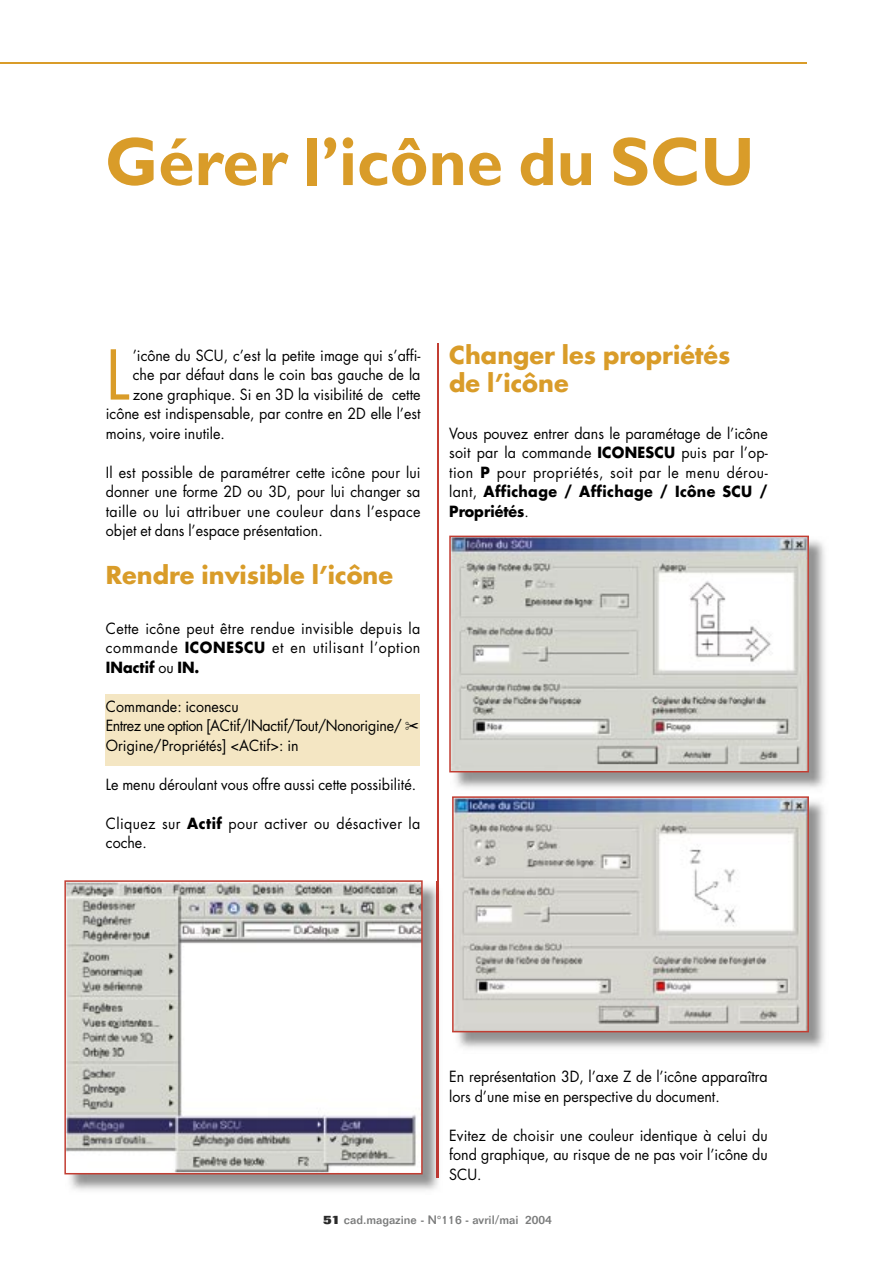
<style>
.page{position:relative;width:893px;height:1263px;background:#fff}
.page>*{position:absolute;margin:0;border:0;box-sizing:border-box;transform-origin:0 0}
.t1{font:700 69px "Gill Sans";color:#d99c29;scale:.95 1}
.t2{font:66.75px "Futura";color:#d99c29;scale:.95 1}
.t3{font:700 24px/28.5px "Futura";color:#d99c29}
.t4{font:15px/19.5px "Futura";color:#000;text-align:justify;scale:.95 1}
.t5{font:15px/19.5px "Futura";letter-spacing:.025em;color:#000;scale:.95 1}
.t6{font:500 12px "Folio";color:#7b7c7c}
.s1{font-weight:700}
.s2{font-weight:800;color:#2a2a2a}
</style>
<div class="page">
<hr style="left:0;top:62px;width:806px;height:2px;background:#d99c29">
<div style="left:105px;top:693px;width:314px;height:72px;background:#f4e6c3"></div>
<hr style="left:437px;top:343px;width:1px;height:538px;background:#c23d32">
<img style="left:65px;top:881px;width:374px;height:310px">
<img style="left:437px;top:881px;width:1px;height:296px">
<img style="left:66px;top:882px;width:355px;height:291px">
<hr style="left:64px;top:881px;width:2px;height:293px;background:#c23d32">
<hr style="left:65px;top:1173px;width:357px;height:1px;background:#c23d32">
<hr style="left:421px;top:881px;width:2px;height:293px;background:#c23d32">
<hr style="left:65px;top:880px;width:357px;height:2px;background:#c23d32">
<img style="left:450px;top:540px;width:375px;height:249px">
<img style="left:451px;top:537px;width:356px;height:234px">
<hr style="left:449px;top:536px;width:2px;height:236px;background:#c23d32">
<hr style="left:450px;top:771px;width:358px;height:1px;background:#c23d32">
<hr style="left:807px;top:536px;width:2px;height:236px;background:#c23d32">
<hr style="left:450px;top:536px;width:358px;height:1px;background:#c23d32">
<img style="left:453px;top:801px;width:372px;height:247px">
<img style="left:454px;top:798px;width:353px;height:233px">
<hr style="left:452px;top:797px;width:2px;height:235px;background:#c23d32">
<hr style="left:453px;top:1031px;width:355px;height:1px;background:#c23d32">
<hr style="left:807px;top:797px;width:2px;height:235px;background:#c23d32">
<hr style="left:453px;top:796px;width:355px;height:2px;background:#c23d32">
<h1 class="t1" style="left:105px;top:121px;width:685px">Gérer l’icône du SCU</h1>
<h2 class="t2" style="left:106px;top:332px;width:27px">L</h2>
<p class="t4" style="left:133px;top:345px;width:304px">’icône du SCU, c’est la petite image qui s’affi-</p>
<p class="t4" style="left:133px;top:365px;width:304px">che par défaut dans le coin bas gauche de la</p>
<p class="t4" style="left:133px;top:384px;width:304px">zone graphique. Si en 3D la visibilité de cette</p>
<p class="t4" style="left:106px;top:404px;width:333px">icône est indispensable, par contre en 2D elle l’est</p>
<p class="t4" style="left:106px;top:423px;width:127px">moins, voire inutile.</p>
<p class="t4" style="left:106px;top:462px;width:333px">Il est possible de paramétrer cette icône pour lui donner une forme 2D ou 3D, pour lui changer sa taille ou lui attribuer une couleur dans l’espace objet et dans l’espace présentation.</p>
<h3 class="t3" style="left:106px;top:560px;width:289px">Rendre invisible l’icône</h3>
<p class="t4" style="left:106px;top:618px;width:333px">Cette icône peut être rendue invisible depuis la commande <span class="s1">ICONESCU</span> et en utilisant l’option <span class="s1">INactif</span> ou <span class="s1">IN.</span></p>
<p class="t4" style="left:106px;top:696px;width:313px;text-align:left">Commande: iconescu<br>Entrez une option [ACtif/INactif/Tout/Nonorigine/<br>Origine/Propriétés] &lt;ACtif&gt;: in</p>
<p class="t4" style="left:106px;top:774px;width:328px">Le menu déroulant vous offre aussi cette possibilité.</p>
<p class="t5" style="left:106px;top:813px;width:333px">Cliquez sur <span class="s1">Actif</span> pour activer ou désactiver la coche.</p>
<h3 class="t3" style="left:449px;top:340px;width:283px">Changer les propriétés de l’icône</h3>
<p class="t4" style="left:449px;top:423px;width:337px">Vous pouvez entrer dans le paramétage de l’icône soit par la commande <span class="s1">ICONESCU</span> puis par l’op&shy;tion <span class="s1">P</span> pour propriétés, soit par le menu dérou&shy;lant, <span class="s1">Affichage / Affichage / Icône SCU / Propriétés</span>.</p>
<p class="t4" style="left:449px;top:1067px;width:337px">En représentation 3D, l’axe Z de l’icône apparaîtra lors d’une mise en perspective du document.</p>
<p class="t4" style="left:449px;top:1125px;width:337px">Evitez de choisir une couleur identique à celui du fond graphique, au risque de ne pas voir l’icône du SCU.</p>
<p class="t6" style="left:323px;top:1212px;width:230px"><span class="s2">51</span> cad.magazine - N°116 - avril/mai 2004</p>
</div>
